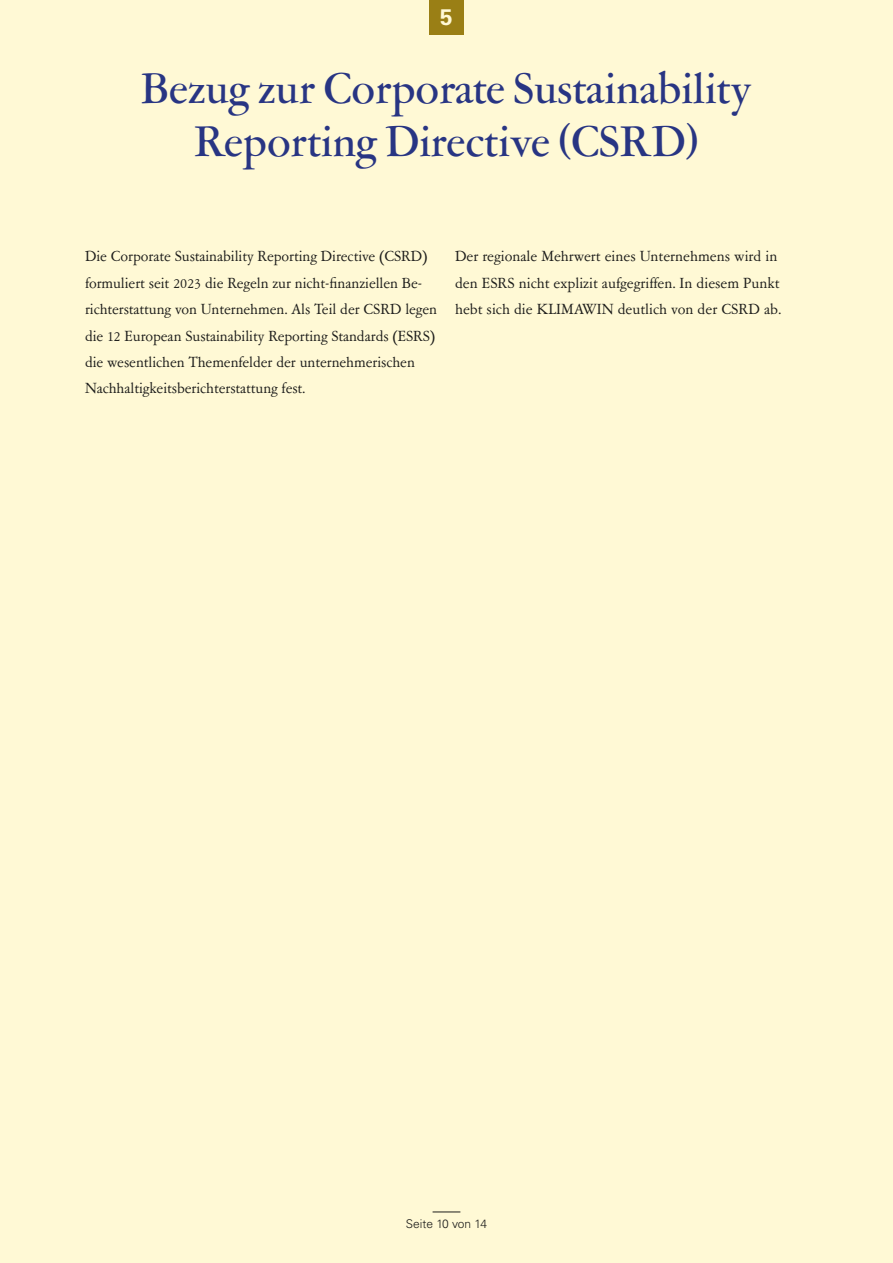
<style>
.page{position:relative;width:893px;height:1263px;background:#fff9d5}
.page>*{position:absolute;margin:0;border:0;box-sizing:border-box;transform-origin:0 0}
.H_H2_Kapitel{font:500 48px/52.8px "Garamont Amst SHOP";letter-spacing:.015em;color:#283583;text-align:center}
.H_H2_Kapitelnummer{font:700 22.5px "Univers LT Pro 65";color:#fff9d5}
.P_P_Fliesstext{font:16.5px/26.4px "Garamont Amst SB";letter-spacing:-.005em;color:#1d1d1b}
.t1{font:300 12px "Univers LT Pro 45";color:#1d1d1b}
</style>
<div class="page">
<svg style="left:433px;top:1211px;width:27px;height:1px"></svg>
<div style="left:429px;top:0;width:34px;height:34px;background:#9a7f15"></div>
<h2 class="H_H2_Kapitelnummer" style="left:440px;top:4px;width:14px">5</h2>
<h2 class="H_H2_Kapitel" style="left:142px;top:64px;width:611px">Bezug zur Corporate Sustainability<br>Reporting Directive (CSRD)</h2>
<p class="P_P_Fliesstext" style="left:85px;top:244px;width:354px">Die Corporate Sustainability Reporting Directive (CSRD) formuliert seit 2023 die Regeln zur nicht-finanziellen Be&shy;richterstattung von Unternehmen. Als Teil der CSRD legen die 12 European Sustainability Reporting Standards (ESRS) die wesentlichen Themenfelder der unternehmerischen Nachhaltigkeitsberichterstattung fest.</p>
<p class="P_P_Fliesstext" style="left:455px;top:244px;width:328px">Der regionale Mehrwert eines Unternehmens wird in den ESRS nicht explizit aufgegriffen. In diesem Punkt hebt sich die KLIMAWIN deutlich von der CSRD ab.</p>
<p class="t1" style="left:406px;top:1216px;width:83px">Seite 10 von 14</p>
</div>
